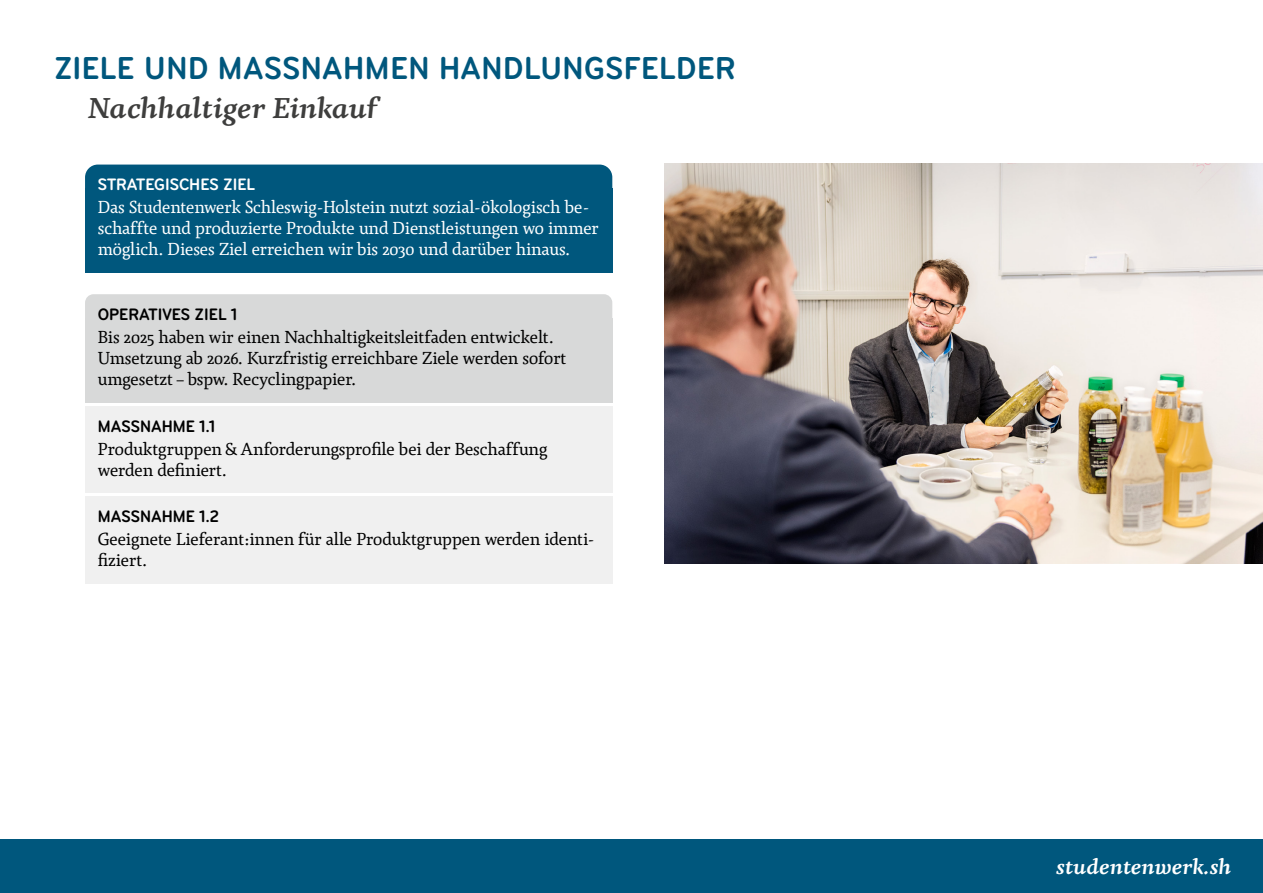
<style>
.page{position:relative;width:1263px;height:893px;background:#fff}
.page>*{position:absolute;margin:0;border:0;box-sizing:border-box;transform-origin:0 0}
.t1{font:700 condensed 33px "Bryant";letter-spacing:.015em;color:#00577d}
.t2{font:italic 700 28.5px "Agendatype";letter-spacing:-.01em;color:#3e3e3d}
.t3{font:italic 700 21px "Agendatype";letter-spacing:-.005em;color:#fff}
.t4{font:17.25px/21px "Agendatype";color:#000}
.t5{font:17.25px/21px "Agendatype";color:#fff}
.t6{font:700 condensed 17.25px "Bryant";color:#000}
.t7{font:700 condensed 17.25px "Bryant";color:#fff}
</style>
<div class="page">
<div style="left:85px;top:165px;width:527px;height:23px;background:#00577d"></div>
<div style="left:85px;top:188px;width:527px;height:85px;background:#00577d"></div>
<div style="left:85px;top:294px;width:527px;height:24px;background:#d8d9d9"></div>
<div style="left:85px;top:318px;width:527px;height:85px;background:#d8d9d9"></div>
<div style="left:85px;top:406px;width:527px;height:43px;background:#f0f0f0"></div>
<div style="left:85px;top:429px;width:527px;height:64px;background:#f0f0f0"></div>
<div style="left:85px;top:496px;width:527px;height:43px;background:#f0f0f0"></div>
<div style="left:85px;top:520px;width:527px;height:64px;background:#f0f0f0"></div>
<img style="left:664px;top:164px;width:599px;height:399px">
<div style="left:0;top:840px;width:1263px;height:53px;background:#00577d"></div>
<h1 class="t1" style="left:54px;top:48px;width:683px">ZIELE UND MASSNAHMEN HANDLUNGSFELDER</h1>
<h2 class="t2" style="left:88px;top:89px;width:292px">Nachhaltiger Einkauf</h2>
<p class="t7" style="left:98px;top:174px;width:159px">STRATEGISCHES ZIEL</p>
<p class="t5" style="left:98px;top:197px;width:502px">Das Studentenwerk Schleswig-Holstein nutzt sozial-ökologisch be&shy;schaffte und produzierte Produkte und Dienstleistungen wo immer möglich. Dieses Ziel erreichen wir bis 2030 und darüber hinaus.</p>
<p class="t6" style="left:98px;top:304px;width:141px">OPERATIVES ZIEL 1</p>
<p class="t4" style="left:98px;top:327px;width:470px">Bis 2025 haben wir einen Nachhaltigkeitsleitfaden entwickelt.<br>Umsetzung ab 2026. Kurzfristig erreichbare Ziele werden sofort umgesetzt – bspw. Recyclingpapier.</p>
<p class="t6" style="left:98px;top:415px;width:119px">MASSNAHME 1.1</p>
<p class="t4" style="left:98px;top:438px;width:451px">Produktgruppen &amp; Anforderungsprofile bei der Beschaffung werden definiert.</p>
<p class="t6" style="left:98px;top:506px;width:123px">MASSNAHME 1.2</p>
<p class="t4" style="left:98px;top:529px;width:498px">Geeignete Lieferant:innen für alle Produktgruppen werden identi&shy;fiziert.</p>
<p class="t3" style="left:1056px;top:853px;width:177px">studentenwerk.sh</p>
</div>
